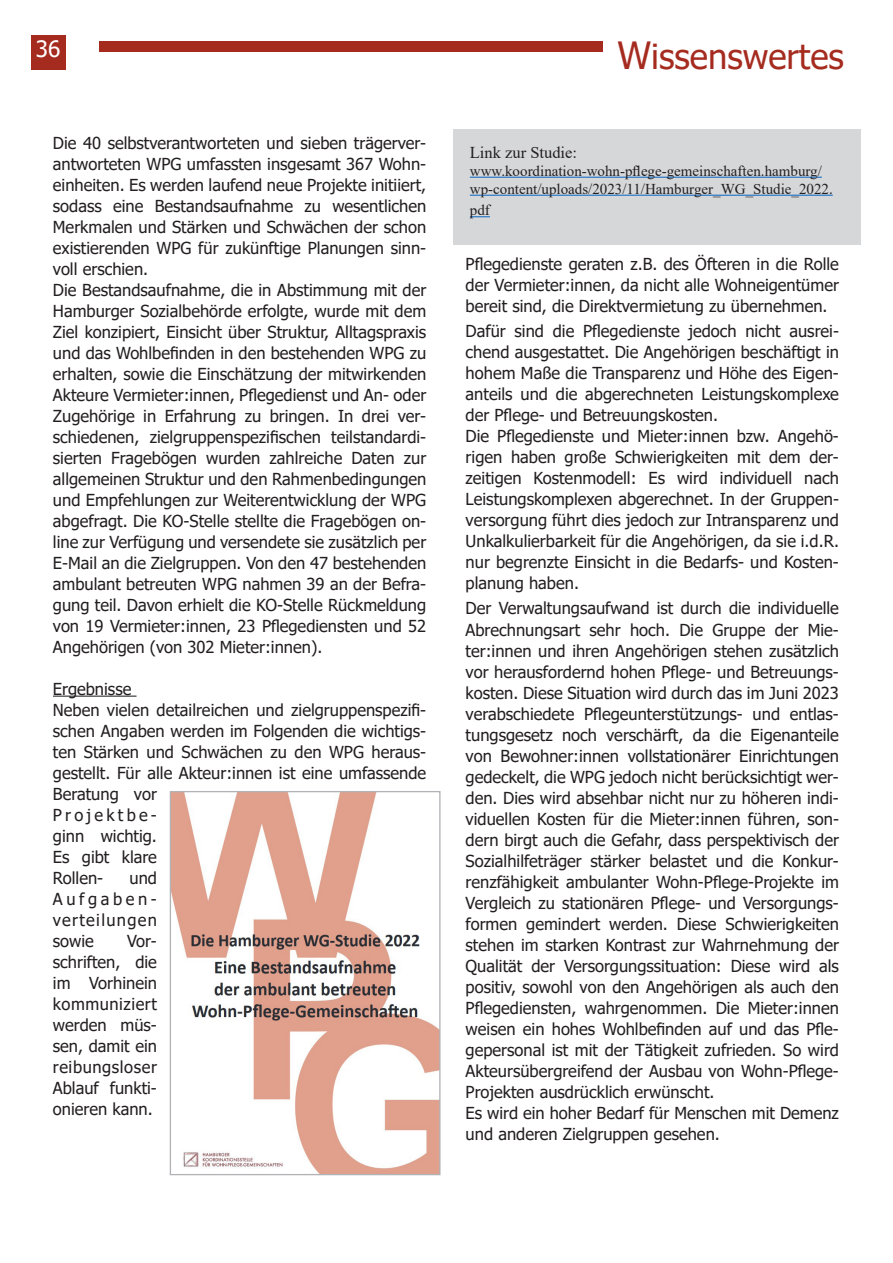
<style>
.page{position:relative;width:893px;height:1263px;background:#fff}
.page>*{position:absolute;margin:0;border:0;box-sizing:border-box;transform-origin:0 0}
.t1{font:34.5px "Tahoma";color:#a52b1f}
.t2{font:22.5px "Tahoma";color:#fff}
.t3{font:16.5px/21px "Tahoma";color:#231f20}
.t4{font:16.5px "Times New Roman";color:#231f20}
.t5{font:15px/18px "Times New Roman";color:#231f20}
.s1{font-size:37.5px}
</style>
<div class="page">
<div style="left:100px;top:42px;width:503px;height:10px;background:#a52b1f"></div>
<div style="left:32px;top:36px;width:34px;height:34px;background:#a52b1f"></div>
<hr style="left:53px;top:696px;width:84px;height:1px;background:#231f20">
<img style="left:172px;top:793px;width:267px;height:380px">
<div style="left:170px;top:791px;width:271px;height:384px;border:1px solid #b2b3b7"></div>
<div style="left:453px;top:129px;width:407px;height:115px;background:#d6d7d9"></div>
<hr style="left:470px;top:177px;width:352px;height:1px;background:#0563c1">
<hr style="left:470px;top:195px;width:363px;height:1px;background:#0563c1">
<svg style="left:470px;top:216px;width:20px;height:1px"></svg>
<h2 class="t2" style="left:36px;top:34px;width:26px">36</h2>
<p class="t3" style="left:53px;top:133px;width:375px">Die 40 selbstverantworteten und sieben trägerver&shy;antworteten WPG umfassten insgesamt 367 Wohn&shy;einheiten. Es werden laufend neue Projekte initiiert, sodass eine Bestandsaufnahme zu wesentlichen Merkmalen und Stärken und Schwächen der schon existierenden WPG für zukünftige Planungen sinn&shy;voll erschien.<br>Die Bestandsaufnahme, die in Abstimmung mit der Hamburger Sozialbehörde erfolgte, wurde mit dem Ziel konzipiert, Einsicht über Struktur, Alltagspraxis und das Wohlbefinden in den bestehenden WPG zu erhalten, sowie die Einschätzung der mitwirkenden Akteure Vermieter:innen, Pflegedienst und An- oder Zugehörige in Erfahrung zu bringen. In drei ver&shy;schiedenen, zielgruppenspezifischen teilstandardi&shy;sierten Fragebögen wurden zahlreiche Daten zur allgemeinen Struktur und den Rahmenbedingungen und Empfehlungen zur Weiterentwicklung der WPG abgefragt. Die KO-Stelle stellte die Fragebögen on&shy;line zur Verfügung und versendete sie zusätzlich per E-Mail an die Zielgruppen. Von den 47 bestehenden ambulant betreuten WPG nahmen 39 an der Befra&shy;gung teil. Davon erhielt die KO-Stelle Rückmeldung von 19 Vermieter:innen, 23 Pflegediensten und 52<br>Angehörigen (von 302 Mieter:innen).</p>
<p class="t3" style="left:53px;top:679px;width:375px">Ergebnisse<br>Neben vielen detailreichen und zielgruppenspezifi&shy;schen Angaben werden im Folgenden die wichtigs&shy;ten Stärken und Schwächen zu den WPG heraus&shy;gestellt. Für alle Akteur:innen ist eine umfassende<br>Beratung vor<br>Projektbe-<br>ginn wichtig.<br>Es gibt klare<br>Rollen-</p>
<p class="t3" style="left:53px;top:868px;width:106px;text-align:justify;text-indent:77px">und Aufgaben&shy;verteilungen sowie</p>
<p class="t3" style="left:53px;top:931px;width:106px;text-align:justify;text-indent:74px">Vor&shy;schriften, die im Vorhinein kommuniziert werden müs&shy;sen, damit ein reibungsloser Ablauf funkti&shy;onieren kann.</p>
<h1 class="t1" style="left:617px;top:34px;width:228px"><span class="s1">W</span>issenswertes</h1>
<p class="t4" style="left:470px;top:140px;width:109px">Link zur Studie:</p>
<p class="t5" style="left:470px;top:161px;width:364px">www.koordination-wohn-pflege-gemeinschaften.hamburg/ wp-content/uploads/2023/11/Hamburger_WG_Studie_2022.</p>
<p class="t5" style="left:470px;top:201px;width:21px">pdf</p>
<p class="t3" style="left:466px;top:254px;width:375px;text-align:justify">Pflegedienste geraten z.B. des Öfteren in die Rolle der Vermieter:innen, da nicht alle Wohneigentümer bereit sind, die Direktvermietung zu übernehmen.</p>
<p class="t3" style="left:466px;top:322px;width:375px">Dafür sind die Pflegedienste jedoch nicht ausrei&shy;chend ausgestattet. Die Angehörigen beschäftigt in hohem Maße die Transparenz und Höhe des Eigen&shy;anteils und die abgerechneten Leistungskomplexe der Pflege- und Betreuungskosten.<br>Die Pflegedienste und Mieter:innen bzw. Angehö&shy;rigen haben große Schwierigkeiten mit dem der&shy;zeitigen Kostenmodell: Es wird individuell nach Leistungskomplexen abgerechnet. In der Gruppen&shy;versorgung führt dies jedoch zur Intransparenz und Unkalkulierbarkeit für die Angehörigen, da sie i.d.R. nur begrenzte Einsicht in die Bedarfs- und Kosten&shy;planung haben.</p>
<p class="t3" style="left:466px;top:599px;width:375px">Der Verwaltungsaufwand ist durch die individuelle Abrechnungsart sehr hoch. Die Gruppe der Mie&shy;ter:innen und ihren Angehörigen stehen zusätzlich vor herausfordernd hohen Pflege- und Betreuungs&shy;kosten. Diese Situation wird durch das im Juni 2023 verabschiedete Pflegeunterstützungs- und entlas&shy;tungsgesetz noch verschärft, da die Eigenanteile von Bewohner:innen vollstationärer Einrichtungen gedeckelt, die WPG jedoch nicht berücksichtigt wer&shy;den. Dies wird absehbar nicht nur zu höheren indi&shy;viduellen Kosten für die Mieter:innen führen, son&shy;dern birgt auch die Gefahr, dass perspektivisch der Sozialhilfeträger stärker belastet und die Konkur&shy;renzfähigkeit ambulanter Wohn-Pflege-Projekte im Vergleich zu stationären Pflege- und Versorgungs&shy;formen gemindert werden. Diese Schwierigkeiten stehen im starken Kontrast zur Wahrnehmung der Qualität der Versorgungssituation: Diese wird als positiv, sowohl von den Angehörigen als auch den Pflegediensten, wahrgenommen. Die Mieter:innen weisen ein hohes Wohlbefinden auf und das Pfle&shy;gepersonal ist mit der Tätigkeit zufrieden. So wird Akteursübergreifend der Ausbau von Wohn-Pflege-Projekten ausdrücklich erwünscht.<br>Es wird ein hoher Bedarf für Menschen mit Demenz und anderen Zielgruppen gesehen.</p>
</div>
